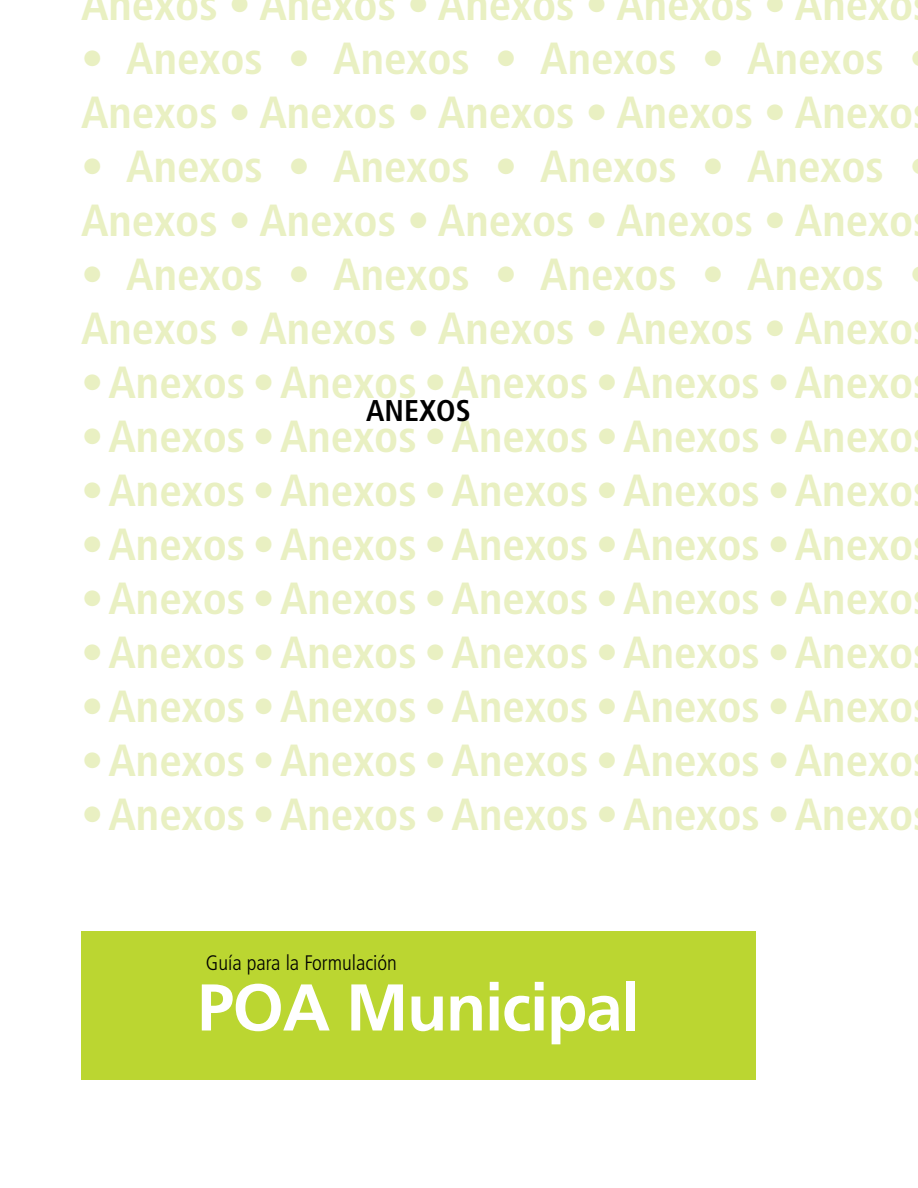
<style>
.page{position:relative;width:918px;height:1188px;background:#fff}
.page>*{position:absolute;margin:0;border:0;box-sizing:border-box;transform-origin:0 0}
.t1{font:700 66px "Frutiger LT Std";letter-spacing:-.02em;color:#fff}
.t2{font:700 condensed 45px/54px "Frutiger LT Std";color:#e9f0c2}
.t3{font:700 condensed 30px "Frutiger LT Std";color:#000}
.t4{font:300 condensed 21px "Frutiger LT Std";color:#000}
</style>
<div class="page">
<div style="left:81px;top:932px;width:675px;height:148px;background:#bbd631"></div>
<p class="t2" style="left:81px;top:-22px;width:834px">Anexos • Anexos • Anexos • Anexos • Anexo</p>
<p class="t2" style="left:81px;top:32px;width:834px">• Anexos • Anexos • Anexos • Anexos<br>Anexos • Anexos • Anexos • Anexos • Anexo</p>
<p class="t2" style="left:81px;top:140px;width:834px">• Anexos • Anexos • Anexos • Anexos<br>Anexos • Anexos • Anexos • Anexos • Anexo</p>
<p class="t2" style="left:81px;top:248px;width:834px">• Anexos • Anexos • Anexos • Anexos<br>Anexos • Anexos • Anexos • Anexos • Anexo</p>
<p class="t2" style="left:81px;top:356px;width:834px">• Anexos • Anexos • Anexos • Anexos • Anexo</p>
<p class="t2" style="left:81px;top:410px;width:834px">• Anexos • Anexos • Anexos • Anexos • Anexo</p>
<p class="t2" style="left:81px;top:464px;width:834px">• Anexos • Anexos • Anexos • Anexos • Anexo</p>
<p class="t2" style="left:81px;top:518px;width:834px">• Anexos • Anexos • Anexos • Anexos • Anexo</p>
<p class="t2" style="left:81px;top:572px;width:834px">• Anexos • Anexos • Anexos • Anexos • Anexo</p>
<p class="t2" style="left:81px;top:626px;width:834px">• Anexos • Anexos • Anexos • Anexos • Anexo</p>
<p class="t2" style="left:81px;top:680px;width:834px">• Anexos • Anexos • Anexos • Anexos • Anexo</p>
<p class="t2" style="left:81px;top:734px;width:834px">• Anexos • Anexos • Anexos • Anexos • Anexo</p>
<p class="t2" style="left:81px;top:788px;width:834px">• Anexos • Anexos • Anexos • Anexos • Anexo</p>
<p class="t3" style="left:366px;top:393px;width:106px">ANEXOS</p>
<p class="t4" style="left:206px;top:951px;width:192px">Guía para la Formulación</p>
<h1 class="t1" style="left:197px;top:969px;width:444px">POA Municipal</h1>
</div>
